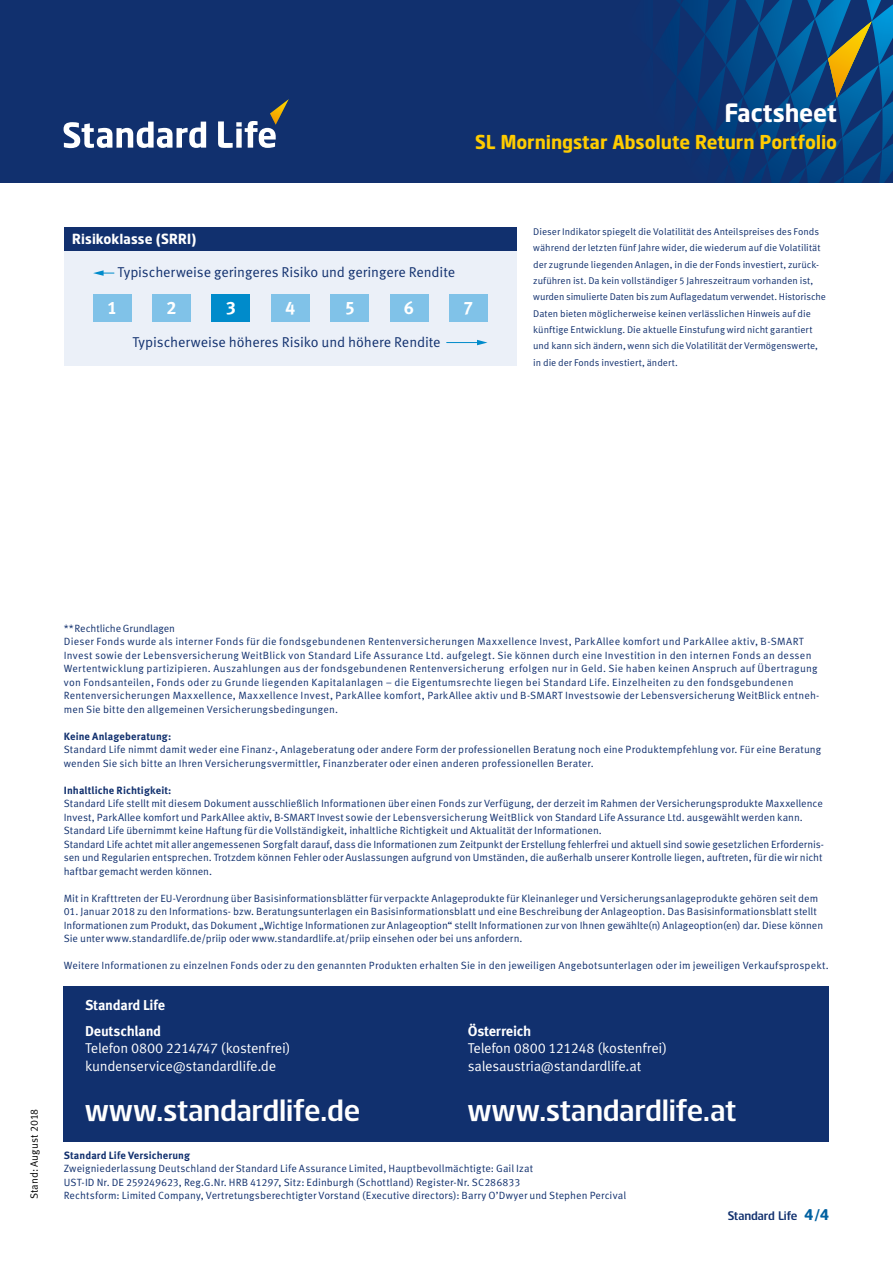
<style>
.page{position:relative;width:893px;height:1263px;background:#fff}
.page>*{position:absolute;margin:0;border:0;box-sizing:border-box;transform-origin:0 0}
.t1{font:30px "Standard Life";color:#fff}
.t2{font:700 25.5px "Standard Life";letter-spacing:-.005em;color:#fff}
.t3{font:700 19.5px "Standard Life";letter-spacing:-.005em;color:#fc0}
.t4{font:700 18px "Meta Standard Life Pro TF";color:#fff}
.t5{font:14.25px/17.2px "Meta Standard Life Pro TF Norm";letter-spacing:-.02em;color:#fff}
.t6{font:14.25px "Meta Standard Life Pro TF Norm";letter-spacing:-.01em;color:#11306e}
.t7{font:700 14.25px/25.8px "Meta Standard Life Pro TF";letter-spacing:-.015em;color:#fff}
.t8{font:700 14.25px "Standard Life";letter-spacing:.01em;color:#fff}
.t9{font:12px "Standard Life";color:#11306e}
.t10{font:10.5px/13.5px "Meta Standard Life Pro TF Norm";letter-spacing:.01em;color:#11306e}
.t11{font:700 10.5px "Meta Standard Life Pro TF";letter-spacing:.01em;color:#11306e}
.t12{font:10.5px "Meta Standard Life Pro TF Norm";letter-spacing:.005em;color:#000}
.t13{font:9.75px/16.4px "Meta Standard Life Pro TF Norm";color:#11306e}
.s1{font-weight:700;font-size:15px;color:#0061a1}
</style>
<div class="page">
<div style="left:0;top:0;width:893px;height:183px;background:#11306e"></div>
<svg style="left:660px;top:0;width:233px;height:183px"></svg>
<svg style="left:828px;top:21px;width:44px;height:77px"></svg>
<svg style="left:64px;top:122px;width:142px;height:26px"></svg>
<svg style="left:218px;top:99px;width:71px;height:49px"></svg>
<div style="left:64px;top:987px;width:765px;height:155px;background:#11306e"></div>
<div style="left:64px;top:228px;width:452px;height:23px;background:#11306e"></div>
<div style="left:64px;top:251px;width:452px;height:115px;background:#ebf0f8"></div>
<div style="left:93px;top:294px;width:38px;height:27px;background:#80c2e8"></div>
<div style="left:449px;top:294px;width:38px;height:27px;background:#80c2e8"></div>
<div style="left:390px;top:294px;width:38px;height:27px;background:#80c2e8"></div>
<div style="left:271px;top:294px;width:38px;height:27px;background:#80c2e8"></div>
<div style="left:331px;top:294px;width:38px;height:27px;background:#80c2e8"></div>
<div style="left:212px;top:294px;width:38px;height:27px;background:#008bcb"></div>
<div style="left:152px;top:294px;width:39px;height:27px;background:#80c2e8"></div>
<svg style="left:93px;top:270px;width:21px;height:6px"></svg>
<svg style="left:477px;top:340px;width:10px;height:5px"></svg>
<hr style="left:447px;top:342px;width:32px;height:1px;background:#008bcb">
<h2 class="t2" style="left:724px;top:97px;width:114px">Factsheet</h2>
<h3 class="t3" style="left:475px;top:130px;width:363px">SL Morningstar Absolute Return Portfolio</h3>
<h3 class="t8" style="left:72px;top:230px;width:125px">Risikoklasse (SRRI)</h3>
<h3 class="t6" style="left:117px;top:261px;width:339px">Typischerweise geringeres Risiko und geringere Rendite</h3>
<h3 class="t4" style="left:107px;top:294px;width:12px">1</h3>
<h3 class="t4" style="left:166px;top:294px;width:12px">2</h3>
<h3 class="t4" style="left:226px;top:294px;width:12px">3</h3>
<h3 class="t4" style="left:285px;top:294px;width:12px">4</h3>
<h3 class="t4" style="left:345px;top:294px;width:12px">5</h3>
<h3 class="t4" style="left:404px;top:294px;width:12px">6</h3>
<h3 class="t4" style="left:463px;top:294px;width:12px">7</h3>
<h3 class="t6" style="left:132px;top:331px;width:310px">Typischerweise höheres Risiko und höhere Rendite</h3>
<p class="t13" style="left:533px;top:223px;width:294px">Dieser Indikator spiegelt die Volatilität des Anteilspreises des Fonds während der letzten fünf Jahre wider, die wiederum auf die Volatilität der zugrunde liegenden Anlagen, in die der Fonds investiert, zurück&shy;zuführen ist. Da kein vollständiger 5 Jahreszeitraum vorhanden ist, wurden simulierte Daten bis zum Auflagedatum verwendet. Historische Daten bieten möglicherweise keinen verlässlichen Hinweis auf die künftige Entwicklung. Die aktuelle Einstufung wird nicht garantiert und kann sich ändern, wenn sich die Volatilität der Vermögenswerte, in die der Fonds investiert, ändert.</p>
<p class="t12" style="left:26px;top:1199px;width:92px;rotate:-90deg">Stand: August 2018</p>
<p class="t10" style="left:64px;top:621px;width:757px">**Rechtliche Grundlagen<br>Dieser Fonds wurde als interner Fonds für die fondsgebundenen Rentenversicherungen Maxxellence Invest, ParkAllee komfort und ParkAllee aktiv, B-SMART Invest sowie der Lebensversicherung WeitBlick von Standard Life Assurance Ltd. aufgelegt. Sie können durch eine Investition in den internen Fonds an dessen Wertentwicklung partizipieren. Auszahlungen aus der fondsgebundenen Rentenversicherung erfolgen nur in Geld. Sie haben keinen Anspruch auf Übertragung von Fondsanteilen, Fonds oder zu Grunde liegenden Kapitalanlagen – die Eigentumsrechte liegen bei Standard Life. Einzelheiten zu den fondsgebundenen Rentenversicherungen Maxxellence, Maxxellence Invest, ParkAllee komfort, ParkAllee aktiv und B-SMART Investsowie der Lebensversicherung WeitBlick entneh&shy;men Sie bitte den allgemeinen Versicherungsbedingungen.</p>
<p class="t11" style="left:64px;top:728px;width:109px">Keine Anlageberatung:</p>
<p class="t10" style="left:64px;top:742px;width:759px">Standard Life nimmt damit weder eine Finanz-, Anlageberatung oder andere Form der professionellen Beratung noch eine Produktempfehlung vor. Für eine Beratung wenden Sie sich bitte an Ihren Versicherungsvermittler, Finanzberater oder einen anderen professionellen Berater.</p>
<p class="t11" style="left:64px;top:782px;width:109px">Inhaltliche Richtigkeit:</p>
<p class="t10" style="left:64px;top:796px;width:762px">Standard Life stellt mit diesem Dokument ausschließlich Informationen über einen Fonds zur Verfügung, der derzeit im Rahmen der Versicherungsprodukte Maxxellence Invest, ParkAllee komfort und ParkAllee aktiv, B-SMART Invest sowie der Lebensversicherung WeitBlick von Standard Life Assurance Ltd. ausgewählt werden kann.<br>Standard Life übernimmt keine Haftung für die Vollständigkeit, inhaltliche Richtigkeit und Aktualität der Informationen.<br>Standard Life achtet mit aller angemessenen Sorgfalt darauf, dass die Informationen zum Zeitpunkt der Erstellung fehlerfrei und aktuell sind sowie gesetzlichen Erfordernis&shy;sen und Regularien entsprechen. Trotzdem können Fehler oder Auslassungen aufgrund von Umständen, die außerhalb unserer Kontrolle liegen, auftreten, für die wir nicht haftbar gemacht werden können.</p>
<p class="t10" style="left:64px;top:891px;width:756px">Mit in Krafttreten der EU-Verordnung über Basisinformationsblätter für verpackte Anlageprodukte für Kleinanleger und Versicherungsanlageprodukte gehören seit dem</p>
<p class="t10" style="left:64px;top:904px;width:761px">01. Januar 2018 zu den Informations- bzw. Beratungsunterlagen ein Basisinformationsblatt und eine Beschreibung der Anlageoption. Das Basisinformationsblatt stellt<br>Informationen zum Produkt, das Dokument „Wichtige Informationen zur Anlageoption“ stellt Informationen zur von Ihnen gewählte(n) Anlageoption(en) dar. Diese können<br>Sie unter www.standardlife.de/priip oder www.standardlife.at/priip einsehen oder bei uns anfordern.</p>
<p class="t10" style="left:64px;top:958px;width:766px">Weitere Informationen zu einzelnen Fonds oder zu den genannten Produkten erhalten Sie in den jeweiligen Angebotsunterlagen oder im jeweiligen Verkaufsprospekt.</p>
<h3 class="t7" style="left:85px;top:992px;width:82px">Standard Life<br>Deutschland</h3>
<h3 class="t5" style="left:85px;top:1039px;width:207px">Telefon 0800 2214747 (kostenfrei) kundenservice@standardlife.de</h3>
<h1 class="t1" style="left:85px;top:1091px;width:276px">www.standardlife.de</h1>
<h3 class="t7" style="left:468px;top:1017px;width:65px">Österreich</h3>
<h3 class="t5" style="left:468px;top:1039px;width:201px">Telefon 0800 121248 (kostenfrei) salesaustria@standardlife.at</h3>
<h1 class="t1" style="left:468px;top:1091px;width:270px">www.standardlife.at</h1>
<p class="t11" style="left:64px;top:1147px;width:128px">Standard Life Versicherung</p>
<p class="t10" style="left:64px;top:1161px;width:564px">Zweigniederlassung Deutschland der Standard Life Assurance Limited, Hauptbevollmächtigte: Gail Izat<br>UST-ID Nr. DE 259249623, Reg.G.Nr. HRB 41297, Sitz: Edinburgh (Schottland) Register-Nr. SC286833<br>Rechtsform: Limited Company, Vertretungsberechtigter Vorstand (Executive directors): Barry O’Dwyer und Stephen Percival</p>
<p class="t9" style="left:728px;top:1208px;width:103px">Standard Life <span class="s1">4 / 4</span></p>
</div>
